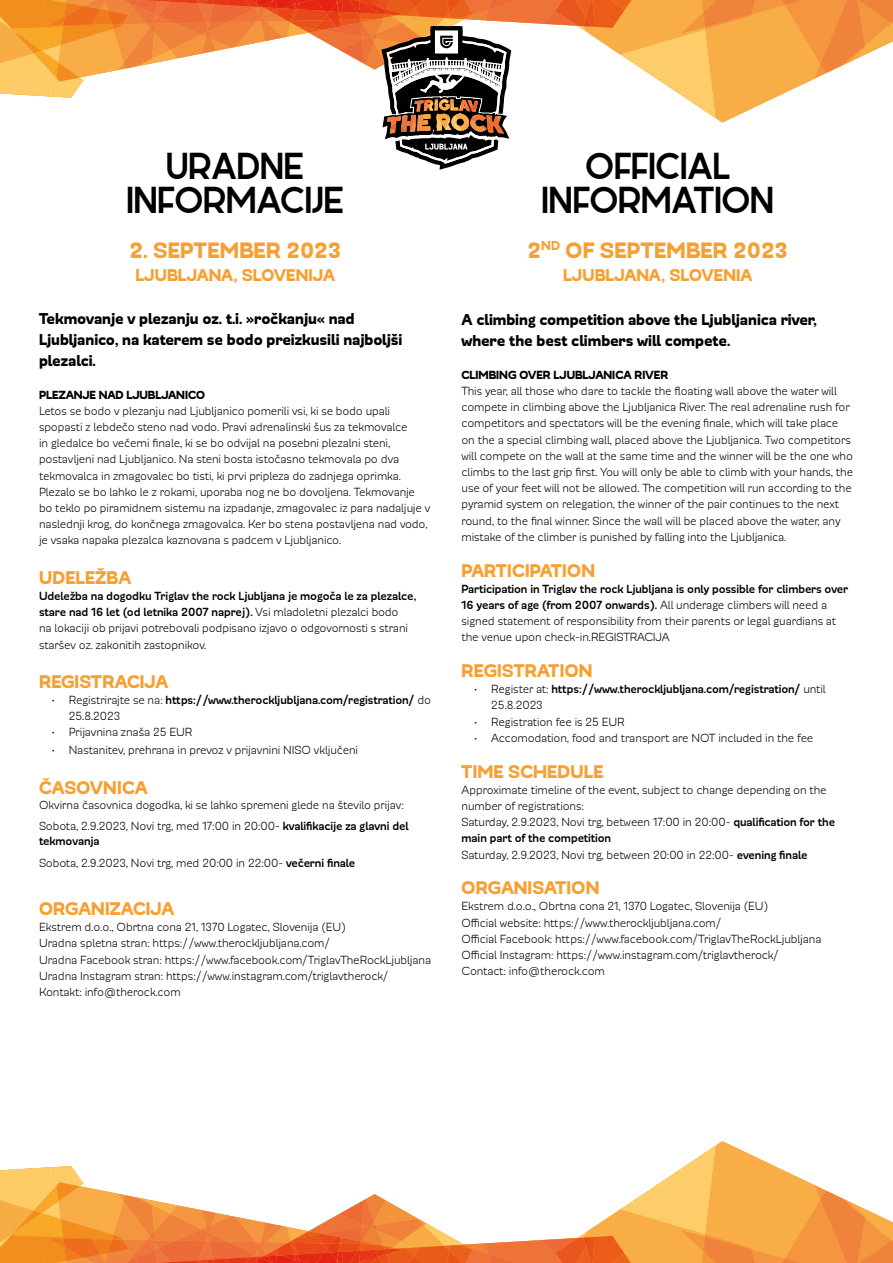
<style>
.page{position:relative;width:893px;height:1263px;background:#fff}
.page>*{position:absolute;margin:0;border:0;box-sizing:border-box;transform-origin:0 0}
.t1{font:37.5px/34.5px "Sabado";color:#000;text-align:center}
.t2{font:900 25.5px "Modernica";letter-spacing:.005em;color:#f6a033}
.t3{font:900 21px "Modernica";letter-spacing:.01em;color:#f6a033}
.t4{font:900 19.5px "Modernica";letter-spacing:.005em;color:#f6a033}
.t5{font:900 18px/21px "Modernica";letter-spacing:-.01em;color:#000}
.t6{font:13.5px/16.2px "Modernica";letter-spacing:-.01em;color:#000}
.t7{font:700 13.5px/16.2px "Modernica";letter-spacing:-.01em;color:#000}
.t8{font:900 13.5px "Modernica";color:#000}
.s1{font-weight:700}
.s2{font-weight:400}
</style>
<div class="page">
<svg style="left:0;top:1141px;width:893px;height:122px"></svg>
<svg style="left:0;top:0;width:893px;height:170px"></svg>
<h1 class="t1" style="left:126px;top:149px;width:219px">URADNE<br>INFORMACIJE</h1>
<h2 class="t2" style="left:129px;top:239px;width:213px">2. SEPTEMBER 2023</h2>
<h3 class="t4" style="left:135px;top:266px;width:201px">LJUBLJANA, SLOVENIJA</h3>
<h3 class="t5" style="left:39px;top:309px;width:365px">Tekmovanje v plezanju oz. t.i. »ročkanju« nad<br>Ljubljanico, na katerem se bodo preizkusili najboljši plezalci.</h3>
<p class="t8" style="left:39px;top:388px;width:168px">PLEZANJE NAD LJUBLJANICO</p>
<p class="t6" style="left:39px;top:403px;width:393px">Letos se bodo v plezanju nad Ljubljanico pomerili vsi, ki se bodo upali spopasti z lebdečo steno nad vodo. Pravi adrenalinski šus za tekmovalce<br>in gledalce bo večerni finale, ki se bo odvijal na posebni plezalni steni, postavljeni nad Ljubljanico. Na steni bosta istočasno tekmovala po dva tekmovalca in zmagovalec bo tisti, ki prvi pripleza do zadnjega oprimka.<br>Plezalo se bo lahko le z rokami, uporaba nog ne bo dovoljena. Tekmovanje bo teklo po piramidnem sistemu na izpadanje, zmagovalec iz para nadaljuje v naslednji krog, do končnega zmagovalca. Ker bo stena postavljena nad vodo, je vsaka napaka plezalca kaznovana s padcem v Ljubljanico.</p>
<h3 class="t3" style="left:39px;top:568px;width:94px">UDELEŽBA</h3>
<p class="t6" style="left:39px;top:588px;width:379px"><span class="s1">Udeležba na dogodku Triglav the rock Ljubljana je mogoča le za plezalce, stare nad 16 let (od letnika 2007 naprej).</span> Vsi mladoletni plezalci bodo<br>na lokaciji ob prijavi potrebovali podpisano izjavo o odgovornosti s strani staršev oz. zakonitih zastopnikov.</p>
<h3 class="t3" style="left:39px;top:672px;width:131px">REGISTRACIJA</h3>
<p class="t7" style="left:69px;top:692px;width:364px;text-indent:-17px"><span class="s2">• Registrirajte se na:</span> https://www.therockljubljana.com/registration/ <span class="s2">do<br>25.8.2023</span></p>
<p class="t6" style="left:52px;top:724px;width:142px">• Prijavnina znaša 25 EUR</p>
<p class="t6" style="left:52px;top:742px;width:308px">• Nastanitev, prehrana in prevoz v prijavnini NISO vključeni</p>
<h3 class="t3" style="left:39px;top:778px;width:110px">ČASOVNICA</h3>
<p class="t6" style="left:39px;top:794px;width:371px;line-height:21.5px">Okvirna časovnica dogodka, ki se lahko spremeni glede na število prijav:<br>Sobota, 2.9.2023, Novi trg, med 17:00 in 20:00- <span class="s1">kvalifikacije za glavni del</span></p>
<p class="t6" style="left:39px;top:831px;width:318px;line-height:21.5px"><span class="s1">tekmovanja<br></span>Sobota, 2.9.2023, Novi trg, med 20:00 in 22:00- <span class="s1">večerni finale</span></p>
<h3 class="t3" style="left:39px;top:899px;width:137px">ORGANIZACIJA</h3>
<p class="t6" style="left:39px;top:919px;width:394px">Ekstrem d.o.o., Obrtna cona 21, 1370 Logatec, Slovenija (EU)<br>Uradna spletna stran: https://www.therockljubljana.com/<br>Uradna Facebook stran: https://www.facebook.com/TriglavTheRockLjubljana Uradna Instagram stran: https://www.instagram.com/triglavtherock/ Kontakt: info@therock.com</p>
<h1 class="t1" style="left:542px;top:149px;width:234px">OFFICIAL<br>INFORMATION</h1>
<h2 class="t2" style="left:528px;top:239px;width:262px">2<sup>ND</sup> OF SEPTEMBER 2023</h2>
<h3 class="t4" style="left:563px;top:266px;width:191px">LJUBLJANA, SLOVENIA</h3>
<h3 class="t5" style="left:461px;top:309px;width:357px;line-height:21.6px">A climbing competition above the Ljubljanica river, where the best climbers will compete.</h3>
<p class="t8" style="left:461px;top:368px;width:208px">CLIMBING OVER LJUBLJANICA RIVER</p>
<p class="t6" style="left:461px;top:383px;width:393px">This year, all those who dare to tackle the floating wall above the water will compete in climbing above the Ljubljanica River. The real adrenaline rush for competitors and spectators will be the evening finale, which will take place on the a special climbing wall, placed above the Ljubljanica. Two competitors will compete on the wall at the same time and the winner will be the one who climbs to the last grip first. You will only be able to climb with your hands, the use of your feet will not be allowed. The competition will run according to the pyramid system on relegation, the winner of the pair continues to the next round, to the final winner. Since the wall will be placed above the water, any mistake of the climber is punished by falling into the Ljubljanica.</p>
<h3 class="t3" style="left:462px;top:560px;width:135px">PARTICIPATION</h3>
<p class="t6" style="left:461px;top:581px;width:388px"><span class="s1">Participation in Triglav the rock Ljubljana is only possible for climbers over 16 years of age (from 2007 onwards).</span> All underage climbers will need a signed statement of responsibility from their parents or legal guardians at the venue upon check-in.REGISTRACIJA</p>
<h3 class="t3" style="left:462px;top:661px;width:132px">REGISTRATION</h3>
<p class="t7" style="left:491px;top:681px;width:336px;text-indent:-17px"><span class="s2">• Register at:</span> https://www.therockljubljana.com/registration/ <span class="s2">until<br>25.8.2023</span></p>
<p class="t6" style="left:474px;top:714px;width:152px">• Registration fee is 25 EUR</p>
<p class="t6" style="left:474px;top:730px;width:341px">• Accomodation, food and transport are NOT included in the fee</p>
<h3 class="t3" style="left:462px;top:761px;width:143px">TIME SCHEDULE</h3>
<p class="t6" style="left:461px;top:782px;width:375px">Approximate timeline of the event, subject to change depending on the number of registrations:<br>Saturday, 2.9.2023, Novi trg, between 17:00 in 20:00- <span class="s1">qualification for the main part of the competition<br></span>Saturday, 2.9.2023, Novi trg, between 20:00 in 22:00- <span class="s1">evening finale</span></p>
<h3 class="t3" style="left:462px;top:878px;width:139px">ORGANISATION</h3>
<p class="t6" style="left:461px;top:898px;width:362px">Ekstrem d.o.o., Obrtna cona 21, 1370 Logatec, Slovenija (EU)<br>Official website: https://www.therockljubljana.com/<br>Official Facebook: https://www.facebook.com/TriglavTheRockLjubljana Official Instagram: https://www.instagram.com/triglavtherock/ Contact: info@therock.com</p>
</div>
